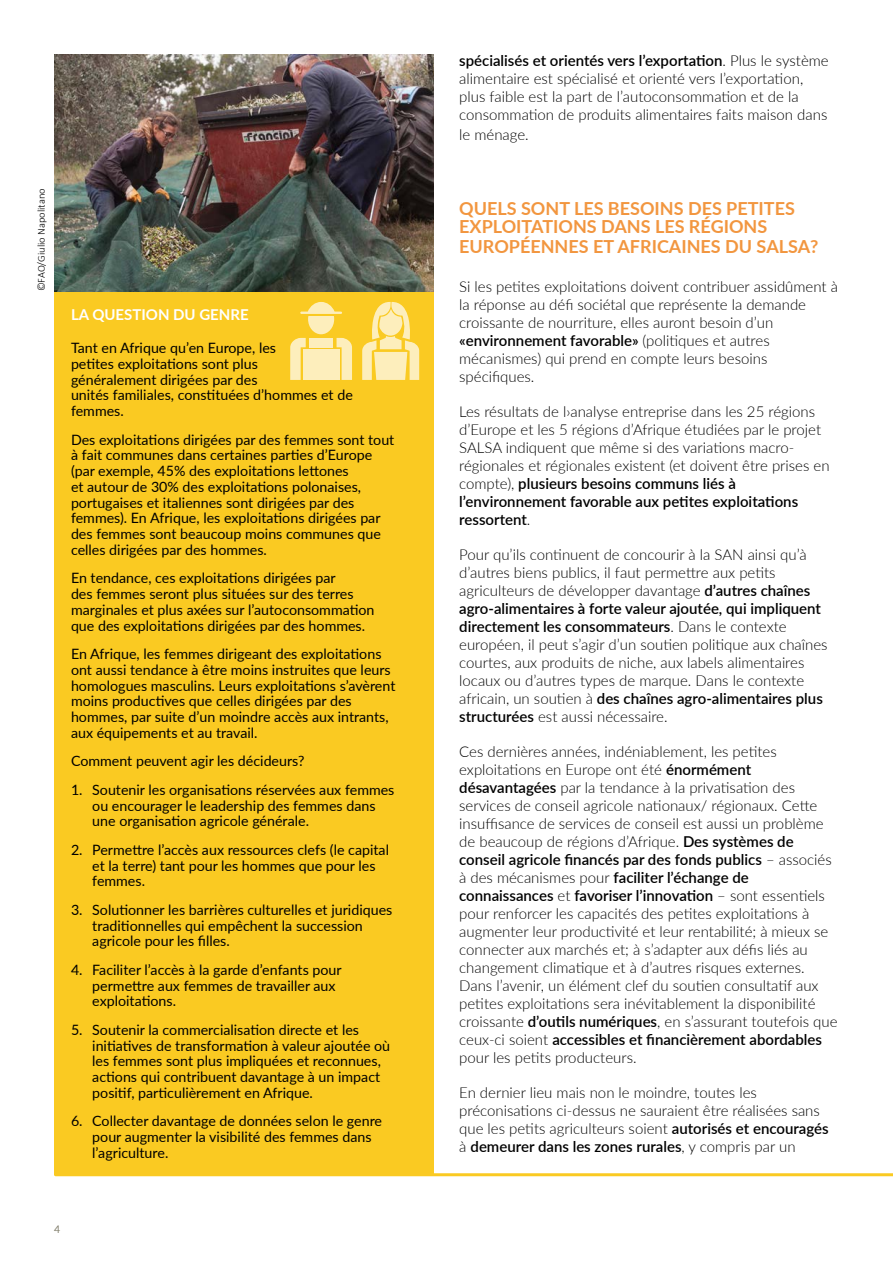
<style>
.page{position:relative;width:893px;height:1263px;background:#fff}
.page>*{position:absolute;margin:0;border:0;box-sizing:border-box;transform-origin:0 0}
.t1{font:700 18px/18.8px "Lato";color:#f2963f}
.t2{font:300 15px/18px "Lato";color:#000}
.t3{font:700 15px "Lato";color:#fff}
.t4{font:14.25px/15.8px "Lato";color:#000}
.t5{font:300 10.5px "Calibri";color:#000}
.t6{font:10.5px "Lato";color:#84816f}
.s1{font-weight:600}
</style>
<div class="page">
<div style="left:54px;top:291px;width:380px;height:884px;background:#faca22"></div>
<svg style="left:362px;top:302px;width:57px;height:78px"></svg>
<svg style="left:290px;top:302px;width:62px;height:78px"></svg>
<svg style="left:54px;top:1173px;width:839px;height:4px"></svg>
<img style="left:54px;top:54px;width:380px;height:237px">
<p class="t5" style="left:35px;top:291px;width:104px;rotate:-90deg">©FAO/Giulio Napolitano</p>
<p class="t3" style="left:71px;top:304px;width:179px">LA QUESTION DU GENRE</p>
<p class="t4" style="left:71px;top:339px;width:283px">Tant en Afrique qu’en Europe, les<br>petites exploitations sont plus<br>généralement dirigées par des<br>unités familiales, constituées d’hommes et de femmes.</p>
<p class="t4" style="left:71px;top:431px;width:325px">Des exploitations dirigées par des femmes sont tout à fait communes dans certaines parties d’Europe (par exemple, 45% des exploitations lettones<br>et autour de 30% des exploitations polonaises, portugaises et italiennes sont dirigées par des femmes). En Afrique, les exploitations dirigées par des femmes sont beaucoup moins communes que celles dirigées par des hommes.</p>
<p class="t4" style="left:71px;top:570px;width:305px">En tendance, ces exploitations dirigées par<br>des femmes seront plus situées sur des terres marginales et plus axées sur l’autoconsommation que des exploitations dirigées par des hommes.</p>
<p class="t4" style="left:71px;top:645px;width:326px">En Afrique, les femmes dirigeant des exploitations ont aussi tendance à être moins instruites que leurs homologues masculins. Leurs exploitations s’avèrent moins productives que celles dirigées par des hommes, par suite d’un moindre accès aux intrants, aux équipements et au travail.</p>
<p class="t4" style="left:71px;top:753px;width:235px">Comment peuvent agir les décideurs?</p>
<p class="t4" style="left:92px;top:781px;width:304px;text-indent:-21px">1. Soutenir les organisations réservées aux femmes ou encourager le leadership des femmes dans une organisation agricole générale.</p>
<p class="t4" style="left:92px;top:841px;width:298px;text-indent:-21px">2. Permettre l’accès aux ressources clefs (le capital et la terre) tant pour les hommes que pour les femmes.</p>
<p class="t4" style="left:92px;top:901px;width:302px;text-indent:-21px">3. Solutionner les barrières culturelles et juridiques traditionnelles qui empêchent la succession agricole pour les filles.</p>
<p class="t4" style="left:92px;top:961px;width:251px;text-indent:-21px">4. Faciliter l’accès à la garde d’enfants pour permettre aux femmes de travailler aux exploitations.</p>
<p class="t4" style="left:92px;top:1021px;width:299px;text-indent:-21px">5. Soutenir la commercialisation directe et les initiatives de transformation à valeur ajoutée où les femmes sont plus impliquées et reconnues, actions qui contribuent davantage à un impact positif, particulièrement en Afrique.</p>
<p class="t4" style="left:92px;top:1113px;width:291px;text-indent:-21px">6. Collecter davantage de données selon le genre pour augmenter la visibilité des femmes dans l’agriculture.</p>
<p class="t6" style="left:54px;top:1222px;width:8px">4</p>
<p class="t2" style="left:459px;top:51px;width:371px"><span class="s1">spécialisés et orientés vers l’exportation</span>. Plus le système alimentaire est spécialisé et orienté vers l’exportation, plus faible est la part de l’autoconsommation et de la consommation de produits alimentaires faits maison dans</p>
<p class="t2" style="left:459px;top:125px;width:71px">le ménage.</p>
<p class="t1" style="left:459px;top:199px;width:361px">QUELS SONT LES BESOINS DES PETITES<br>EXPLOITATIONS DANS LES RÉGIONS<br>EUROPÉENNES ET AFRICAINES DU SALSA?</p>
<p class="t2" style="left:459px;top:277px;width:380px">Si les petites exploitations doivent contribuer assidûment à la réponse au défi sociétal que représente la demande croissante de nourriture, elles auront besoin d’un <span class="s1">«environnement favorable»</span> (politiques et autres mécanismes) qui prend en compte leurs besoins spécifiques.</p>
<p class="t2" style="left:459px;top:402px;width:372px">Les résultats de l›analyse entreprise dans les 25 régions d’Europe et les 5 régions d’Afrique étudiées par le projet SALSA indiquent que même si des variations macro&shy;régionales et régionales existent (et doivent être prises en compte), <span class="s1">plusieurs besoins communs liés à l’environnement favorable aux petites exploitations ressortent</span>.</p>
<p class="t2" style="left:459px;top:545px;width:370px">Pour qu’ils continuent de concourir à la SAN ainsi qu’à d’autres biens publics, il faut permettre aux petits agriculteurs de développer davantage <span class="s1">d’autres chaînes agro-alimentaires à forte valeur ajoutée, qui impliquent directement les consommateurs</span>. Dans le contexte européen, il peut s’agir d’un soutien politique aux chaînes courtes, aux produits de niche, aux labels alimentaires locaux ou d’autres types de marque. Dans le contexte africain, un soutien à <span class="s1">des chaînes agro-alimentaires plus structurées</span> est aussi nécessaire.</p>
<p class="t2" style="left:459px;top:742px;width:380px">Ces dernières années, indéniablement, les petites exploitations en Europe ont été <span class="s1">énormément désavantagées</span> par la tendance à la privatisation des services de conseil agricole nationaux/ régionaux. Cette insuffisance de services de conseil est aussi un problème de beaucoup de régions d’Afrique. <span class="s1">Des systèmes de conseil agricole financés par des fonds publics</span> – associés à des mécanismes pour <span class="s1">faciliter l’échange de connaissances</span> et <span class="s1">favoriser l’innovation</span> – sont essentiels pour renforcer les capacités des petites exploitations à augmenter leur productivité et leur rentabilité; à mieux se connecter aux marchés et; à s’adapter aux défis liés au changement climatique et à d’autres risques externes.<br>Dans l’avenir, un élément clef du soutien consultatif aux petites exploitations sera inévitablement la disponibilité croissante <span class="s1">d’outils numériques</span>, en s’assurant toutefois que ceux-ci soient <span class="s1">accessibles et financièrement abordables </span>pour les petits producteurs.</p>
<p class="t2" style="left:459px;top:1083px;width:371px">En dernier lieu mais non le moindre, toutes les préconisations ci-dessus ne sauraient être réalisées sans que les petits agriculteurs soient <span class="s1">autorisés et encouragés </span>à <span class="s1">demeurer dans les zones rurales</span>, y compris par un</p>
</div>
